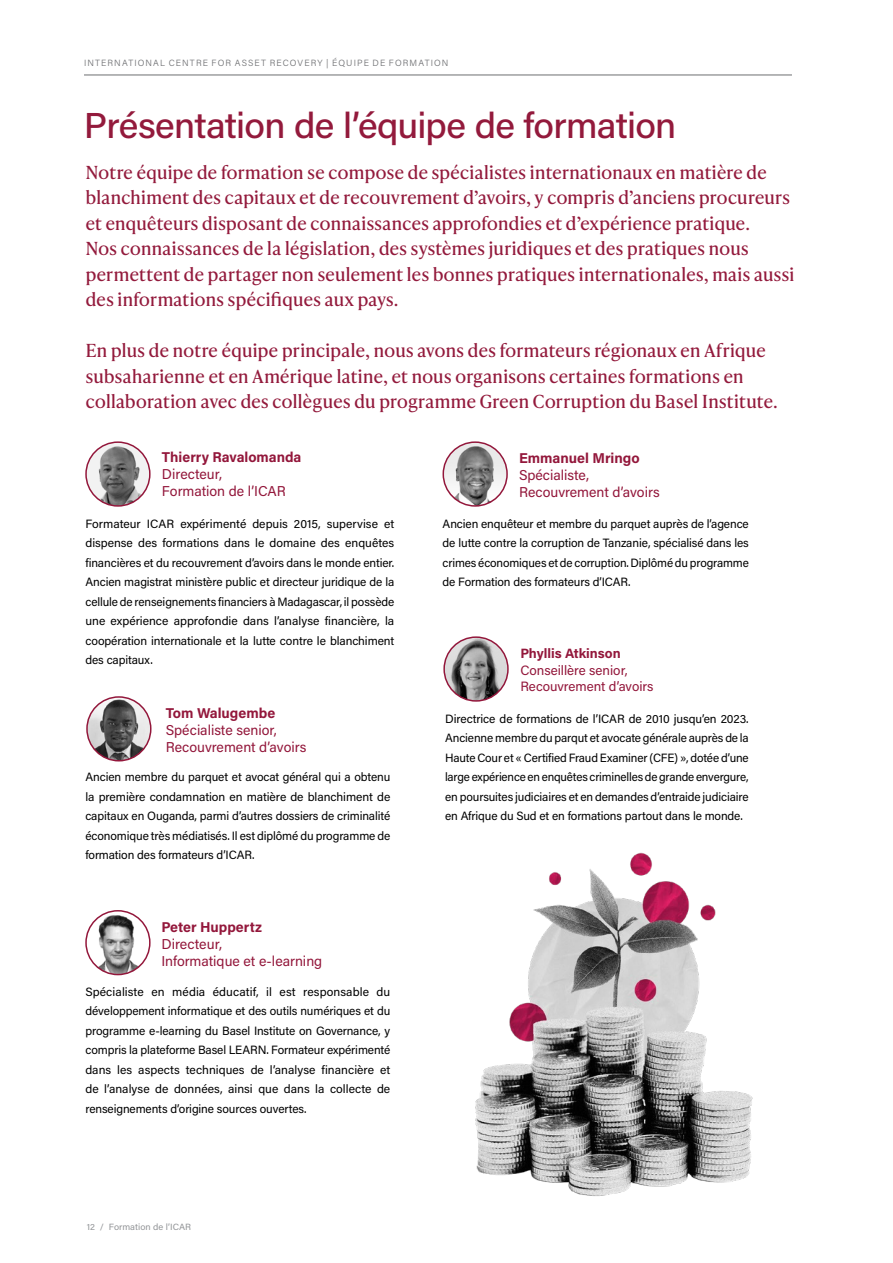
<style>
.page{position:relative;width:893px;height:1263px;background:#fff}
.page>*{position:absolute;margin:0;border:0;box-sizing:border-box;transform-origin:0 0}
.t1{font:500 36px "Acumin Pro";letter-spacing:-.02em;color:#931a3c}
.t2{font:18px/25.5px "Ivy Presto Text";letter-spacing:-.02em;color:#931a3c}
.t3{font:14.25px/17.1px "Acumin Pro";color:#93173b}
.t4{font:700 14.25px "Acumin Pro";color:#93173b}
.t5{font:13.5px/16.2px "Acumin Pro";color:#93173b}
.t6{font:700 13.5px "Acumin Pro";color:#93173b}
.t7{font:12px/19.5px "Acumin Pro";letter-spacing:-.01em;color:#000;text-align:justify}
.t8{font:300 9px "Acumin Pro";letter-spacing:.125em;color:#6d6e71}
.t9{font:9px "Acumin Pro";letter-spacing:.005em;color:#939598}
</style>
<div class="page">
<img style="left:86px;top:442px;width:64px;height:64px;border-radius:32px">
<div style="left:85px;top:441px;width:66px;height:66px;border:2px solid #93173b;border-radius:50%"></div>
<img style="left:86px;top:911px;width:64px;height:63px;border-radius:32px">
<div style="left:85px;top:910px;width:66px;height:65px;border:2px solid #93173b;border-radius:50%"></div>
<img style="left:87px;top:697px;width:64px;height:64px;border-radius:31px">
<div style="left:86px;top:696px;width:66px;height:65px;border:2px solid #93173b;border-radius:50%"></div>
<img style="left:443px;top:442px;width:64px;height:64px;border-radius:32px">
<div style="left:442px;top:441px;width:66px;height:66px;border:2px solid #93173b;border-radius:50%"></div>
<img style="left:444px;top:637px;width:64px;height:64px;border-radius:32px">
<div style="left:443px;top:636px;width:66px;height:66px;border:2px solid #93173b;border-radius:50%"></div>
<img style="left:475px;top:852px;width:278px;height:344px">
<hr style="left:84px;top:75px;width:708px;height:1px;background:#6d6e71">
<p class="t8" style="left:84px;top:57px;width:366px">INTERNATIONAL CENTRE FOR ASSET RECOVERY | ÉQUIPE DE FORMATION</p>
<h1 class="t1" style="left:84px;top:100px;width:594px">Présentation de l’équipe de formation</h1>
<p class="t2" style="left:85px;top:159px;width:711px">Notre équipe de formation se compose de spécialistes internationaux en matière de blanchiment des capitaux et de recouvrement d’avoirs, y compris d’anciens procureurs et enquêteurs disposant de connaissances approfondies et d’expérience pratique.<br>Nos connaissances de la législation, des systèmes juridiques et des pratiques nous permettent de partager non seulement les bonnes pratiques internationales, mais aussi des informations spécifiques aux pays.</p>
<p class="t2" style="left:85px;top:337px;width:694px">En plus de notre équipe principale, nous avons des formateurs régionaux en Afrique subsaharienne et en Amérique latine, et nous organisons certaines formations en collaboration avec des collègues du programme Green Corruption du Basel Institute.</p>
<p class="t4" style="left:162px;top:447px;width:141px">Thierry Ravalomanda</p>
<p class="t3" style="left:162px;top:465px;width:125px">Directeur,<br>Formation de l’ICAR</p>
<p class="t4" style="left:519px;top:448px;width:122px">Emmanuel Mringo</p>
<p class="t3" style="left:519px;top:466px;width:142px">Spécialiste,<br>Recouvrement d’avoirs</p>
<p class="t7" style="left:85px;top:513px;width:310px">Formateur ICAR expérimenté depuis 2015, supervise et dispense des formations dans le domaine des enquêtes financières et du recouvrement d’avoirs dans le monde entier.<br>Ancien magistrat ministère public et directeur juridique de la cellule de renseignements financiers à Madagascar, il possède une expérience approfondie dans l’analyse financière, la coopération internationale et la lutte contre le blanchiment des capitaux.</p>
<p class="t4" style="left:166px;top:702px;width:111px">Tom Walugembe</p>
<p class="t3" style="left:166px;top:720px;width:142px">Spécialiste senior,<br>Recouvrement d’avoirs</p>
<p class="t7" style="left:85px;top:767px;width:306px">Ancien membre du parquet et avocat général qui a obtenu la première condamnation en matière de blanchiment de capitaux en Ouganda, parmi d’autres dossiers de criminalité économique très médiatisés. Il est diplômé du programme de formation des formateurs d’ICAR.</p>
<p class="t4" style="left:161px;top:917px;width:102px">Peter Huppertz</p>
<p class="t3" style="left:161px;top:935px;width:162px">Directeur,<br>Informatique et e-learning</p>
<p class="t7" style="left:85px;top:981px;width:306px">Spécialiste en média éducatif, il est responsable du développement informatique et des outils numériques et du programme e-learning du Basel Institute on Governance, y compris la plateforme Basel LEARN. Formateur expérimenté dans les aspects techniques de l’analyse financière et de l’analyse de données, ainsi que dans la collecte de renseignements d’origine sources ouvertes.</p>
<p class="t9" style="left:87px;top:1220px;width:106px">12 / Formation de l’ICAR</p>
<p class="t7" style="left:443px;top:513px;width:308px">Ancien enquêteur et membre du parquet auprès de l’agence de lutte contre la corruption de Tanzanie, spécialisé dans les crimes économiques et de corruption. Diplômé du programme de Formation des formateurs d’ICAR.</p>
<p class="t6" style="left:520px;top:644px;width:102px">Phyllis Atkinson</p>
<p class="t5" style="left:520px;top:661px;width:135px">Conseillère senior,<br>Recouvrement d’avoirs</p>
<p class="t7" style="left:445px;top:708px;width:305px">Directrice de formations de l’ICAR de 2010 jusqu’en 2023.<br>Ancienne membre du parqut et avocate générale auprès de la Haute Cour et « Certified Fraud Examiner (CFE) », dotée d’une large expérience en enquêtes criminelles de grande envergure, en poursuites judiciaires et en demandes d’entraide judiciaire en Afrique du Sud et en formations partout dans le monde.</p>
</div>
